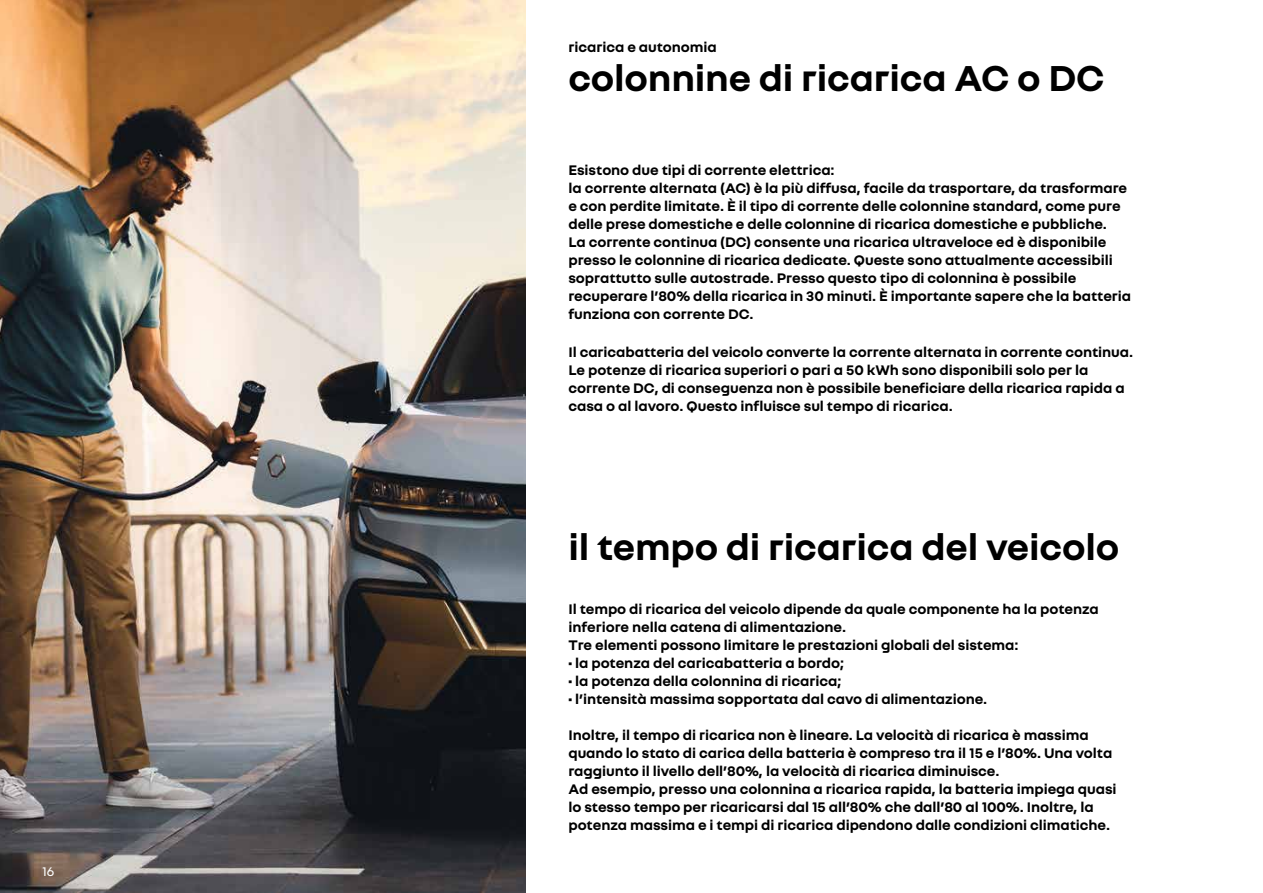
<style>
.page{position:relative;width:1263px;height:893px;background:#fff}
.page>*{position:absolute;margin:0;border:0;box-sizing:border-box;transform-origin:0 0}
.t1{font:700 39px "Nouvel R";letter-spacing:-.005em;color:#000}
.t2{font:700 15px/18px "Nouvel R";letter-spacing:-.005em;color:#000}
.t3{font:13.5px "Nouvel R";color:#fff}
</style>
<div class="page">
<img style="left:0;top:0;width:525px;height:893px">
<p class="t3" style="left:43px;top:863px;width:13px">16</p>
<p class="t2" style="left:568px;top:37px;width:150px">ricarica e autonomia</p>
<h1 class="t1" style="left:568px;top:53px;width:538px">colonnine di ricarica AC o DC</h1>
<p class="t2" style="left:568px;top:160px;width:564px">Esistono due tipi di corrente elettrica:<br>la corrente alternata (AC) è la più diffusa, facile da trasportare, da trasformare e con perdite limitate. È il tipo di corrente delle colonnine standard, come pure delle prese domestiche e delle colonnine di ricarica domestiche e pubbliche.<br>La corrente continua (DC) consente una ricarica ultraveloce ed è disponibile presso le colonnine di ricarica dedicate. Queste sono attualmente accessibili soprattutto sulle autostrade. Presso questo tipo di colonnina è possibile recuperare l’80% della ricarica in 30 minuti. È importante sapere che la batteria funziona con corrente DC.</p>
<p class="t2" style="left:568px;top:342px;width:566px">Il caricabatteria del veicolo converte la corrente alternata in corrente continua.<br>Le potenze di ricarica superiori o pari a 50 kWh sono disponibili solo per la corrente DC, di conseguenza non è possibile beneficiare della ricarica rapida a casa o al lavoro. Questo influisce sul tempo di ricarica.</p>
<h1 class="t1" style="left:568px;top:522px;width:552px">il tempo di ricarica del veicolo</h1>
<p class="t2" style="left:568px;top:599px;width:532px">Il tempo di ricarica del veicolo dipende da quale componente ha la potenza inferiore nella catena di alimentazione.<br>Tre elementi possono limitare le prestazioni globali del sistema:</p>
<p class="t2" style="left:568px;top:653px;width:277px">• la potenza del caricabatteria a bordo;</p>
<p class="t2" style="left:568px;top:671px;width:274px">• la potenza della colonnina di ricarica;</p>
<p class="t2" style="left:568px;top:689px;width:420px">• l’intensità massima sopportata dal cavo di alimentazione.</p>
<p class="t2" style="left:568px;top:725px;width:550px">Inoltre, il tempo di ricarica non è lineare. La velocità di ricarica è massima quando lo stato di carica della batteria è compreso tra il 15 e l’80%. Una volta raggiunto il livello dell’80%, la velocità di ricarica diminuisce.<br>Ad esempio, presso una colonnina a ricarica rapida, la batteria impiega quasi lo stesso tempo per ricaricarsi dal 15 all’80% che dall’80 al 100%. Inoltre, la potenza massima e i tempi di ricarica dipendono dalle condizioni climatiche.</p>
</div>
